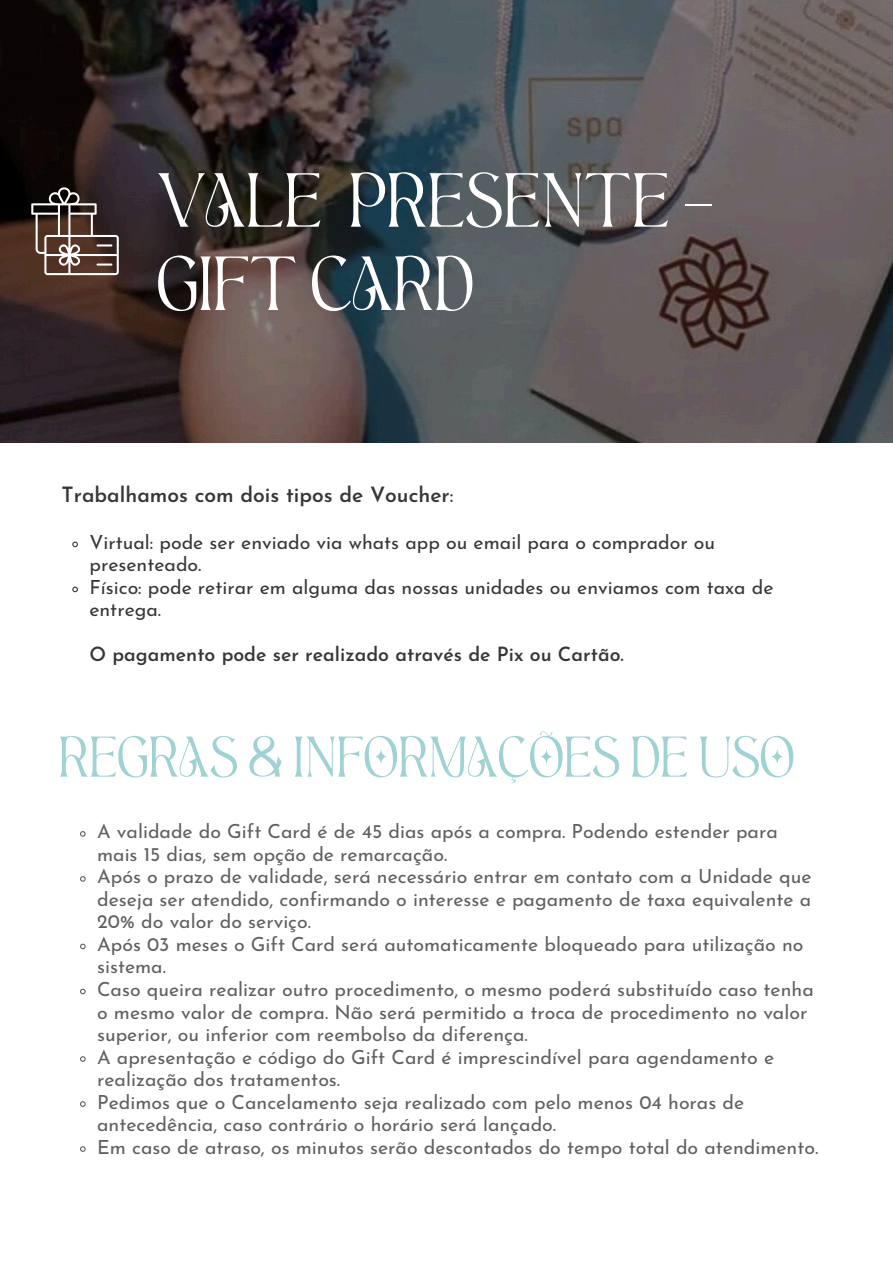
<style>
.page{position:relative;width:893px;height:1264px;background:#fff}
.page>*{position:absolute;margin:0;border:0;box-sizing:border-box;transform-origin:0 0}
.t1{font:66.75px/83.2px "Aesthetic";color:#fff}
.t2{font:49.95px "Aesthetic";color:#a0d2d4}
.t3{font:600 21px "Josefin Sans";color:#373737}
.t4{font:19.5px/22.5px "Josefin Sans";color:#606060}
.t5{font:19.5px/22.5px "Josefin Sans";color:#373737}
.t6{font:600 19.5px "Josefin Sans";color:#373737}
.s1{font-weight:400}
</style>
<div class="page">
<img style="left:0;top:0;width:892px;height:442px">
<svg style="left:72px;top:541px;width:6px;height:7px"></svg>
<svg style="left:72px;top:586px;width:6px;height:7px"></svg>
<svg style="left:80px;top:831px;width:6px;height:6px"></svg>
<svg style="left:80px;top:876px;width:6px;height:6px"></svg>
<svg style="left:80px;top:943px;width:6px;height:7px"></svg>
<svg style="left:80px;top:988px;width:6px;height:7px"></svg>
<svg style="left:80px;top:1056px;width:6px;height:6px"></svg>
<svg style="left:80px;top:1101px;width:6px;height:6px"></svg>
<svg style="left:80px;top:1146px;width:6px;height:6px"></svg>
<svg style="left:31px;top:185px;width:88px;height:90px;background:#604f4a"></svg>
<p class="t1" style="left:157px;top:165px;width:557px">VALE PRESENTE –<br>GIFT CARD</p>
<p class="t3" style="left:62px;top:486px;width:393px">Trabalhamos com dois tipos de Voucher<span class="s1">:</span></p>
<p class="t5" style="left:89px;top:533px;width:627px">Virtual: pode ser enviado via whats app ou email para o comprador ou presenteado.</p>
<h1 class="t5" style="left:89px;top:578px;width:685px">Físico: pode retirar em alguma das nossas unidades ou enviamos com taxa de entrega.</h1>
<p class="t6" style="left:89px;top:647px;width:535px">O pagamento pode ser realizado através de Pix ou Cartão.</p>
<p class="t2" style="left:58px;top:736px;width:737px">REGRAS &amp; INFORMAÇÕES DE USO</p>
<p class="t4" style="left:97px;top:822px;width:682px">A validade do Gift Card é de 45 dias após a compra. Podendo estender para mais 15 dias, sem opção de remarcação.</p>
<p class="t4" style="left:97px;top:867px;width:715px;text-align:justify">Após o prazo de validade, será necessário entrar em contato com a Unidade que deseja ser atendido, confirmando o interesse e pagamento de taxa equivalente a 20% do valor do serviço.</p>
<p class="t4" style="left:97px;top:934px;width:707px">Após 03 meses o Gift Card será automaticamente bloqueado para utilização no sistema.</p>
<h2 class="t4" style="left:97px;top:979px;width:718px">Caso queira realizar outro procedimento, o mesmo poderá substituído caso tenha o mesmo valor de compra. Não será permitido a troca de procedimento no valor superior, ou inferior com reembolso da diferença.</h2>
<p class="t4" style="left:97px;top:1047px;width:678px">A apresentação e código do Gift Card é imprescindível para agendamento e realização dos tratamentos.</p>
<p class="t4" style="left:97px;top:1092px;width:648px">Pedimos que o Cancelamento seja realizado com pelo menos 04 horas de antecedência, caso contrário o horário será lançado.</p>
<p class="t4" style="left:97px;top:1137px;width:722px">Em caso de atraso, os minutos serão descontados do tempo total do atendimento.</p>
</div>
